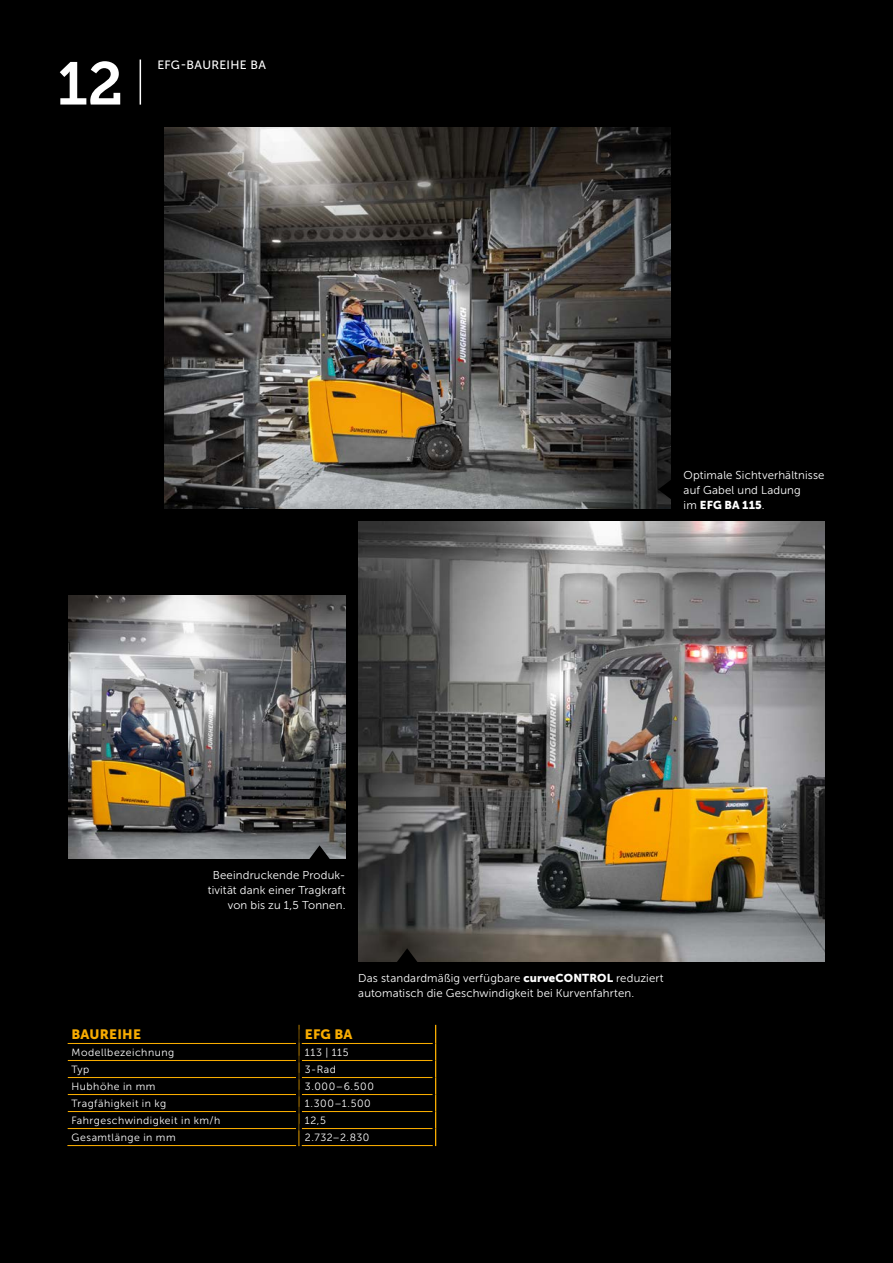
<style>
.page{position:relative;width:893px;height:1263px;background:#000}
.page>*{position:absolute;margin:0;border:0;box-sizing:border-box;transform-origin:0 0}
.t1{font:60px "Museo JH Slab 700";color:#fff}
.t2{font:13.5px "Museo JH Sans 900";letter-spacing:.015em;color:#f8ac00}
.t3{font:12px "Museo JH Sans 500";letter-spacing:.03em;color:#fff}
.t4{font:11.4px/15px "Museo JH Sans 300";letter-spacing:.015em;color:#fff}
.t5{font:11.4px "Museo JH Sans 900";letter-spacing:.015em;color:#fff}
.t6{font:10.5px "Museo JH Sans 300";letter-spacing:.045em;color:#fff}
.s1{font-family:"Museo JH Sans 300"}
.s2{font-family:"Museo JH Sans 900"}
</style>
<div class="page">
<hr style="left:140px;top:60px;width:1px;height:45px;background:#fff">
<img style="left:358px;top:521px;width:467px;height:440px">
<img style="left:165px;top:128px;width:506px;height:380px">
<img style="left:68px;top:595px;width:277px;height:263px">
<svg style="left:300px;top:845px;width:39px;height:14px"></svg>
<svg style="left:658px;top:470px;width:13px;height:39px"></svg>
<svg style="left:388px;top:948px;width:38px;height:14px"></svg>
<hr style="left:66px;top:1060px;width:232px;height:1px;background:#f8ac00">
<hr style="left:299px;top:1060px;width:136px;height:1px;background:#f8ac00">
<hr style="left:66px;top:1077px;width:232px;height:1px;background:#f8ac00">
<hr style="left:299px;top:1077px;width:136px;height:1px;background:#f8ac00">
<hr style="left:66px;top:1094px;width:232px;height:1px;background:#f8ac00">
<hr style="left:299px;top:1094px;width:136px;height:1px;background:#f8ac00">
<hr style="left:66px;top:1111px;width:232px;height:1px;background:#f8ac00">
<hr style="left:299px;top:1111px;width:136px;height:1px;background:#f8ac00">
<hr style="left:66px;top:1128px;width:232px;height:1px;background:#f8ac00">
<hr style="left:299px;top:1128px;width:136px;height:1px;background:#f8ac00">
<hr style="left:66px;top:1043px;width:232px;height:1px;background:#f8ac00">
<hr style="left:299px;top:1043px;width:136px;height:1px;background:#f8ac00">
<hr style="left:66px;top:1145px;width:232px;height:1px;background:#f8ac00">
<svg style="left:298px;top:1025px;width:1px;height:121px"></svg>
<svg style="left:435px;top:1025px;width:1px;height:121px"></svg>
<hr style="left:299px;top:1145px;width:136px;height:1px;background:#f8ac00">
<hr style="left:299px;top:1039px;width:3px;height:23px;background:#000">
<hr style="left:433px;top:1039px;width:2px;height:23px;background:#000">
<hr style="left:63px;top:1039px;width:4px;height:40px;background:#000">
<hr style="left:296px;top:1039px;width:2px;height:40px;background:#000">
<hr style="left:299px;top:1073px;width:3px;height:23px;background:#000">
<hr style="left:433px;top:1073px;width:2px;height:23px;background:#000">
<hr style="left:63px;top:1090px;width:4px;height:40px;background:#000">
<hr style="left:296px;top:1090px;width:2px;height:40px;background:#000">
<hr style="left:299px;top:1107px;width:3px;height:23px;background:#000">
<hr style="left:433px;top:1107px;width:2px;height:23px;background:#000">
<hr style="left:63px;top:1107px;width:4px;height:40px;background:#000">
<hr style="left:296px;top:1107px;width:2px;height:40px;background:#000">
<hr style="left:299px;top:1124px;width:3px;height:23px;background:#000">
<hr style="left:433px;top:1124px;width:2px;height:23px;background:#000">
<h1 class="t1" style="left:57px;top:50px;width:67px">12</h1>
<p class="t3" style="left:157px;top:58px;width:110px">EFG-BAUREIHE BA</p>
<p class="t4" style="left:684px;top:467px;width:142px">Optimale Sichtverhältnisse auf Gabel und Ladung</p>
<p class="t5" style="left:684px;top:498px;width:83px"><span class="s1">im</span> EFG BA 115<span class="s1">.</span></p>
<p class="t4" style="left:208px;top:868px;width:139px;text-align:right">Beeindruckende Produk&shy;tivität dank einer Tragkraft von bis zu 1,5 Tonnen.</p>
<p class="t4" style="left:358px;top:971px;width:307px">Das standardmäßig verfügbare <span class="s2">curveCONTROL</span> reduziert automatisch die Geschwindigkeit bei Kurvenfahrten.</p>
<p class="t2" style="left:72px;top:1027px;width:71px">BAUREIHE</p>
<p class="t2" style="left:305px;top:1027px;width:49px">EFG BA</p>
<p class="t6" style="left:72px;top:1046px;width:104px">Modellbezeichnung</p>
<p class="t6" style="left:305px;top:1046px;width:45px">113 | 115</p>
<p class="t6" style="left:72px;top:1063px;width:19px">Typ</p>
<p class="t6" style="left:305px;top:1063px;width:33px">3-Rad</p>
<p class="t6" style="left:72px;top:1080px;width:85px">Hubhöhe in mm</p>
<p class="t6" style="left:305px;top:1080px;width:71px">3.000–6.500</p>
<p class="t6" style="left:72px;top:1097px;width:96px">Tragfähigkeit in kg</p>
<p class="t6" style="left:305px;top:1097px;width:67px">1.300–1.500</p>
<p class="t6" style="left:72px;top:1114px;width:150px">Fahrgeschwindigkeit in km/h</p>
<p class="t6" style="left:305px;top:1114px;width:23px">12,5</p>
<p class="t6" style="left:72px;top:1131px;width:106px">Gesamtlänge in mm</p>
<p class="t6" style="left:305px;top:1131px;width:66px">2.732–2.830</p>
</div>
